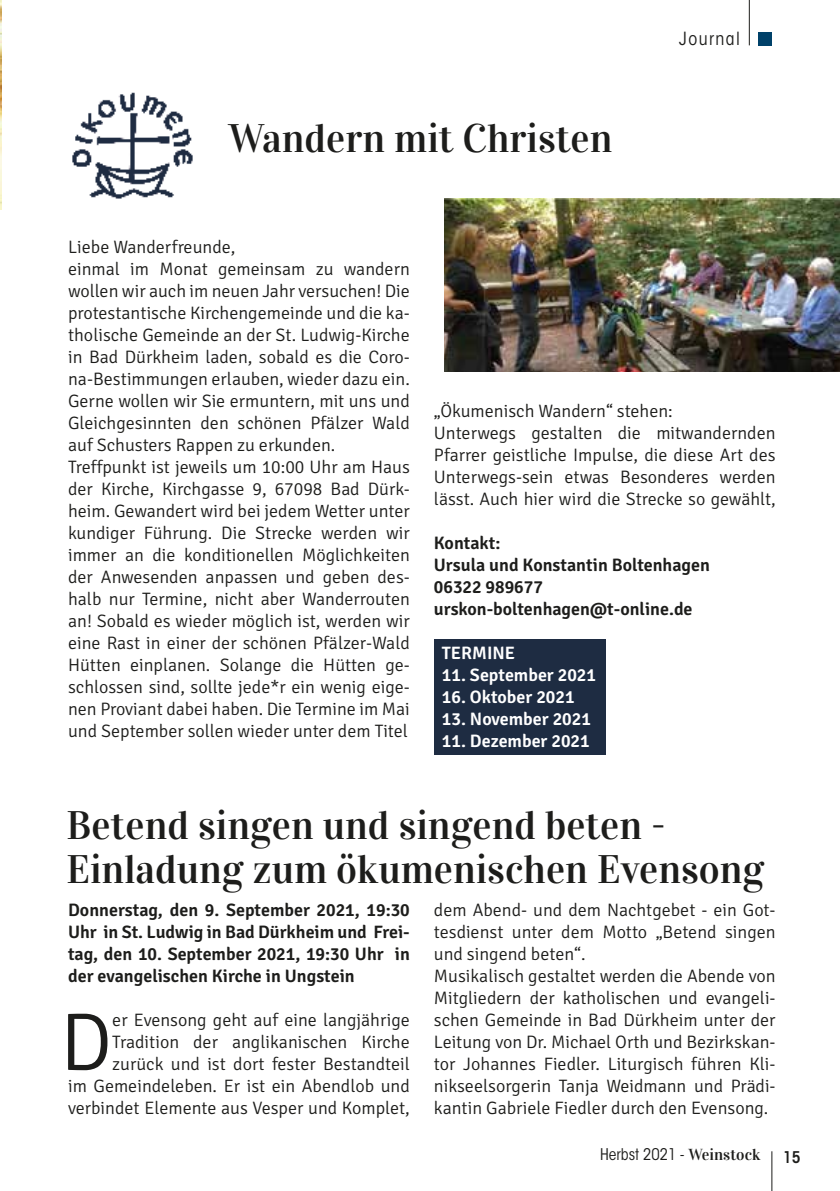
<style>
.page{position:relative;width:840px;height:1191px;background:#fff}
.page>*{position:absolute;margin:0;border:0;box-sizing:border-box;transform-origin:0 0}
.t1{font:300 81.8px "Signika";color:#1d1d1b}
.t2{font:40px/44px "Vidaloka";color:#1d1d1b}
.t3{font:300 18px/22px "Signika";color:#1d1d1b}
.t4{font:600 18px/22px "Signika";color:#1d1d1b}
.t5{font:600 18px "Signika";color:#fff}
.t6{font:condensed 18px "ITC Avant Garde Std";letter-spacing:.08em;color:#1d1d1b}
.t7{font:condensed 16px "ITC Avant Garde Std";color:#1d1d1b}
.t8{font:600 condensed 16px "ITC Avant Garde Std";color:#1d1d1b}
.s1{font-family:"Vidaloka";font-stretch:normal}
</style>
<div class="page">
<img style="left:0;top:0;width:2px;height:210px">
<img style="left:72px;top:92px;width:121px;height:107px">
<div style="left:433px;top:639px;width:172px;height:115px;background:#1e2c42"></div>
<img style="left:444px;top:198px;width:395px;height:173px">
<hr style="left:771px;top:1151px;width:1px;height:40px;background:#1d1d1b">
<div style="left:758px;top:32px;width:13px;height:13px;background:#004169"></div>
<hr style="left:748px;top:0;width:1px;height:45px;background:#1d1d1b">
<h2 class="t2" style="left:228px;top:117px;width:385px">Wandern mit Christen</h2>
<p class="t6" style="left:678px;top:28px;width:62px">Journal</p>
<p class="t3" style="left:68px;top:236px;width:343px">Liebe Wanderfreunde,<br>einmal im Monat gemeinsam zu wandern wollen wir auch im neuen Jahr versuchen! Die protestantische Kirchengemeinde und die ka&shy;tholische Gemeinde an der St. Ludwig-Kirche in Bad Dürkheim laden, sobald es die Coro&shy;na-Bestimmungen erlauben, wieder dazu ein.<br>Gerne wollen wir Sie ermuntern, mit uns und Gleichgesinnten den schönen Pfälzer Wald auf Schusters Rappen zu erkunden.<br>Treffpunkt ist jeweils um 10:00 Uhr am Haus der Kirche, Kirchgasse 9, 67098 Bad Dürk&shy;heim. Gewandert wird bei jedem Wetter unter kundiger Führung. Die Strecke werden wir immer an die konditionellen Möglichkeiten der Anwesenden anpassen und geben des&shy;halb nur Termine, nicht aber Wanderrouten an! Sobald es wieder möglich ist, werden wir eine Rast in einer der schönen Pfälzer-Wald Hütten einplanen. Solange die Hütten ge&shy;schlossen sind, sollte jede*r ein wenig eige&shy;nen Proviant dabei haben. Die Termine im Mai und September sollen wieder unter dem Titel</p>
<p class="t3" style="left:433px;top:400px;width:343px">„Ökumenisch Wandern“ stehen:<br>Unterwegs gestalten die mitwandernden Pfarrer geistliche Impulse, die diese Art des Unterwegs-sein etwas Besonderes werden lässt. Auch hier wird die Strecke so gewählt,</p>
<p class="t4" style="left:433px;top:532px;width:277px">Kontakt:<br>Ursula und Konstantin Boltenhagen<br>06322 989677 urskon-boltenhagen@t-online.de</p>
<p class="t5" style="left:441px;top:642px;width:75px">TERMINE</p>
<p class="t5" style="left:441px;top:664px;width:155px">11. September 2021</p>
<p class="t5" style="left:441px;top:686px;width:134px">16. Oktober 2021</p>
<p class="t5" style="left:441px;top:708px;width:150px">13. November 2021</p>
<p class="t5" style="left:441px;top:730px;width:149px">11. Dezember 2021</p>
<h2 class="t2" style="left:66px;top:803px;width:699px">Betend singen und singend beten -<br>Einladung zum ökumenischen Evensong</h2>
<p class="t4" style="left:68px;top:899px;width:343px;text-align:justify">Donnerstag, den 9. September 2021, 19:30<br>Uhr in St. Ludwig in Bad Dürkheim und Frei&shy;tag, den 10. September 2021, 19:30 Uhr in der evangelischen Kirche in Ungstein</p>
<h1 class="t1" style="left:60px;top:997px;width:54px">D</h1>
<p class="t3" style="left:68px;top:1009px;width:343px;text-align:right">er Evensong geht auf eine langjährige Tradition der anglikanischen Kirche zurück und ist dort fester Bestandteil<br>im Gemeindeleben. Er ist ein Abendlob und verbindet Elemente aus Vesper und Komplet,</p>
<p class="t3" style="left:433px;top:899px;width:343px">dem Abend- und dem Nachtgebet - ein Got&shy;tesdienst unter dem Motto „Betend singen und singend beten“.<br>Musikalisch gestaltet werden die Abende von Mitgliedern der katholischen und evangeli&shy;schen Gemeinde in Bad Dürkheim unter der Leitung von Dr. Michael Orth und Bezirkskan&shy;tor Johannes Fiedler. Liturgisch führen Kli&shy;nikseelsorgerin Tanja Weidmann und Prädi&shy;kantin Gabriele Fiedler durch den Evensong.</p>
<p class="t7" style="left:599px;top:1144px;width:162px">Herbst 2021 - <span class="s1">Weinstock</span></p>
<p class="t8" style="left:782px;top:1147px;width:19px">15</p>
</div>
